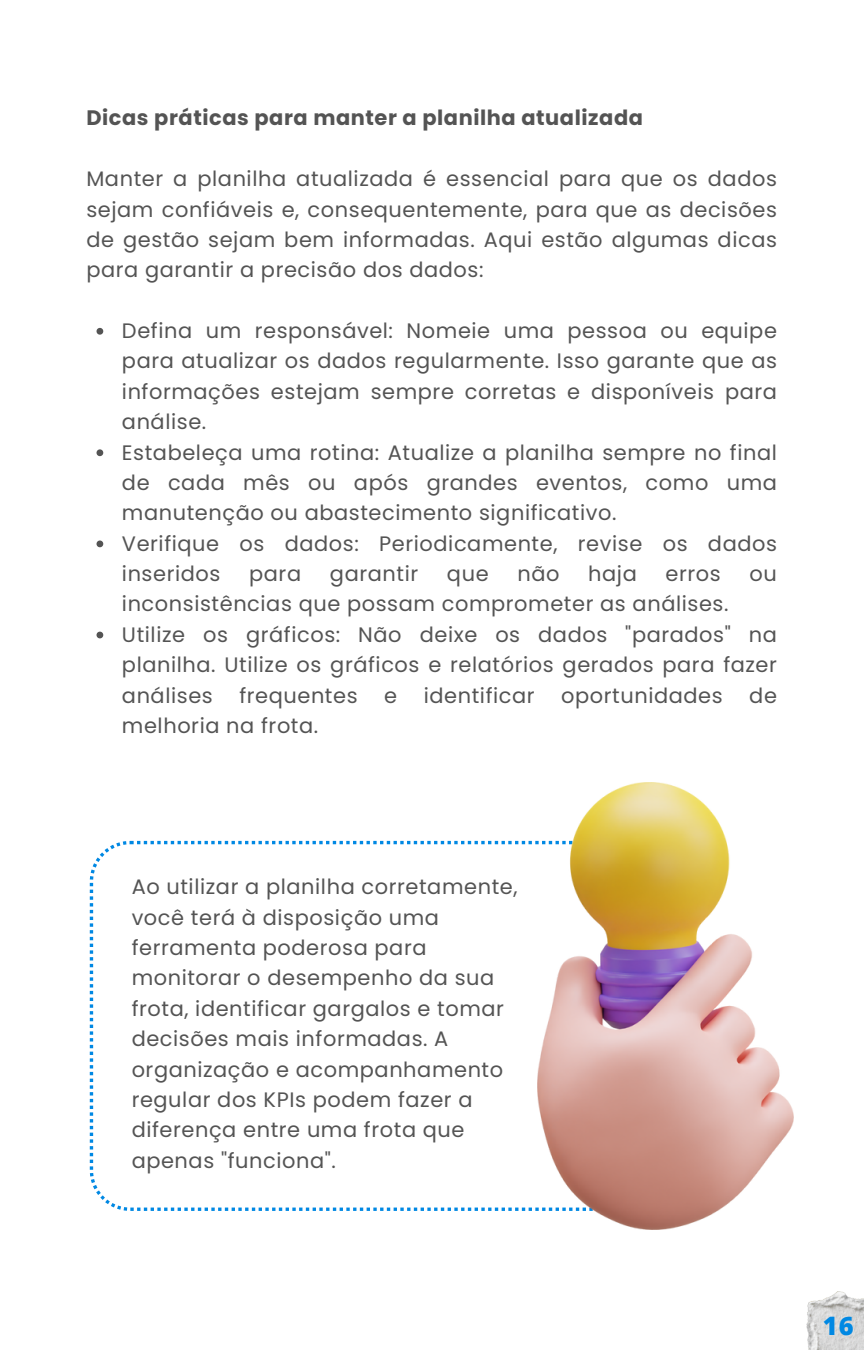
<style>
.page{position:relative;width:864px;height:1350px;background:#fff}
.page>*{position:absolute;margin:0;border:0;box-sizing:border-box;transform-origin:0 0}
.t1{font:800 25.43px "Open Sans";color:#0088e3}
.t2{font:20.93px/30.4px "Poppins";letter-spacing:.03em;color:#545454;text-align:justify}
.t3{font:700 20.93px "Poppins";letter-spacing:.025em;color:#545454}
</style>
<div class="page">
<img style="left:806px;top:1292px;width:58px;height:58px">
<svg style="left:90px;top:841px;width:447px;height:369px"></svg>
<img style="left:537px;top:782px;width:257px;height:448px">
<svg style="left:97px;top:328px;width:6px;height:7px"></svg>
<svg style="left:97px;top:449px;width:6px;height:7px"></svg>
<svg style="left:97px;top:541px;width:6px;height:6px"></svg>
<svg style="left:97px;top:632px;width:6px;height:6px"></svg>
<p class="t3" style="left:86px;top:103px;width:558px">Dicas práticas para manter a planilha atualizada</p>
<p class="t2" style="left:86px;top:164px;width:692px">Manter a planilha atualizada é essencial para que os dados sejam confiáveis e, consequentemente, para que as decisões de gestão sejam bem informadas. Aqui estão algumas dicas para garantir a precisão dos dados:</p>
<p class="t2" style="left:122px;top:316px;width:657px">Defina um responsável: Nomeie uma pessoa ou equipe para atualizar os dados regularmente. Isso garante que as informações estejam sempre corretas e disponíveis para análise.</p>
<p class="t2" style="left:122px;top:437px;width:657px">Estabeleça uma rotina: Atualize a planilha sempre no final de cada mês ou após grandes eventos, como uma manutenção ou abastecimento significativo.</p>
<p class="t2" style="left:122px;top:528px;width:657px">Verifique os dados: Periodicamente, revise os dados inseridos</p>
<p class="t2" style="left:249px;top:559px;width:53px">para</p>
<p class="t2" style="left:330px;top:559px;width:90px">garantir</p>
<p class="t2" style="left:447px;top:559px;width:43px">que</p>
<p class="t2" style="left:517px;top:559px;width:44px">não</p>
<p class="t2" style="left:588px;top:559px;width:50px">haja</p>
<p class="t2" style="left:666px;top:559px;width:57px">erros</p>
<p class="t2" style="left:750px;top:559px;width:29px">ou</p>
<p class="t2" style="left:122px;top:589px;width:608px">inconsistências que possam comprometer as análises.</p>
<p class="t2" style="left:122px;top:619px;width:657px">Utilize os gráficos: Não deixe os dados "parados" na planilha. Utilize os gráficos e relatórios gerados para fazer análises</p>
<p class="t2" style="left:239px;top:680px;width:120px">frequentes</p>
<p class="t2" style="left:384px;top:680px;width:14px">e</p>
<p class="t2" style="left:424px;top:680px;width:112px">identificar</p>
<p class="t2" style="left:561px;top:680px;width:163px">oportunidades</p>
<p class="t2" style="left:749px;top:680px;width:29px">de</p>
<p class="t2" style="left:122px;top:710px;width:198px">melhoria na frota.</p>
<p class="t2" style="left:132px;top:872px;width:387px">Ao utilizar a planilha corretamente,</p>
<p class="t2" style="left:132px;top:902px;width:309px">você terá à disposição uma</p>
<p class="t2" style="left:132px;top:933px;width:374px;text-align:left">ferramenta poderosa para monitorar o desempenho da sua frota, identificar gargalos e tomar</p>
<p class="t2" style="left:132px;top:1024px;width:373px">decisões mais informadas. A organização e acompanhamento</p>
<p class="t2" style="left:132px;top:1084px;width:342px">regular dos KPIs podem fazer a</p>
<p class="t2" style="left:132px;top:1115px;width:334px">diferença entre uma frota que</p>
<p class="t2" style="left:132px;top:1145px;width:206px">apenas "funciona".</p>
<p class="t1" style="left:823px;top:1308px;width:33px">16</p>
</div>
